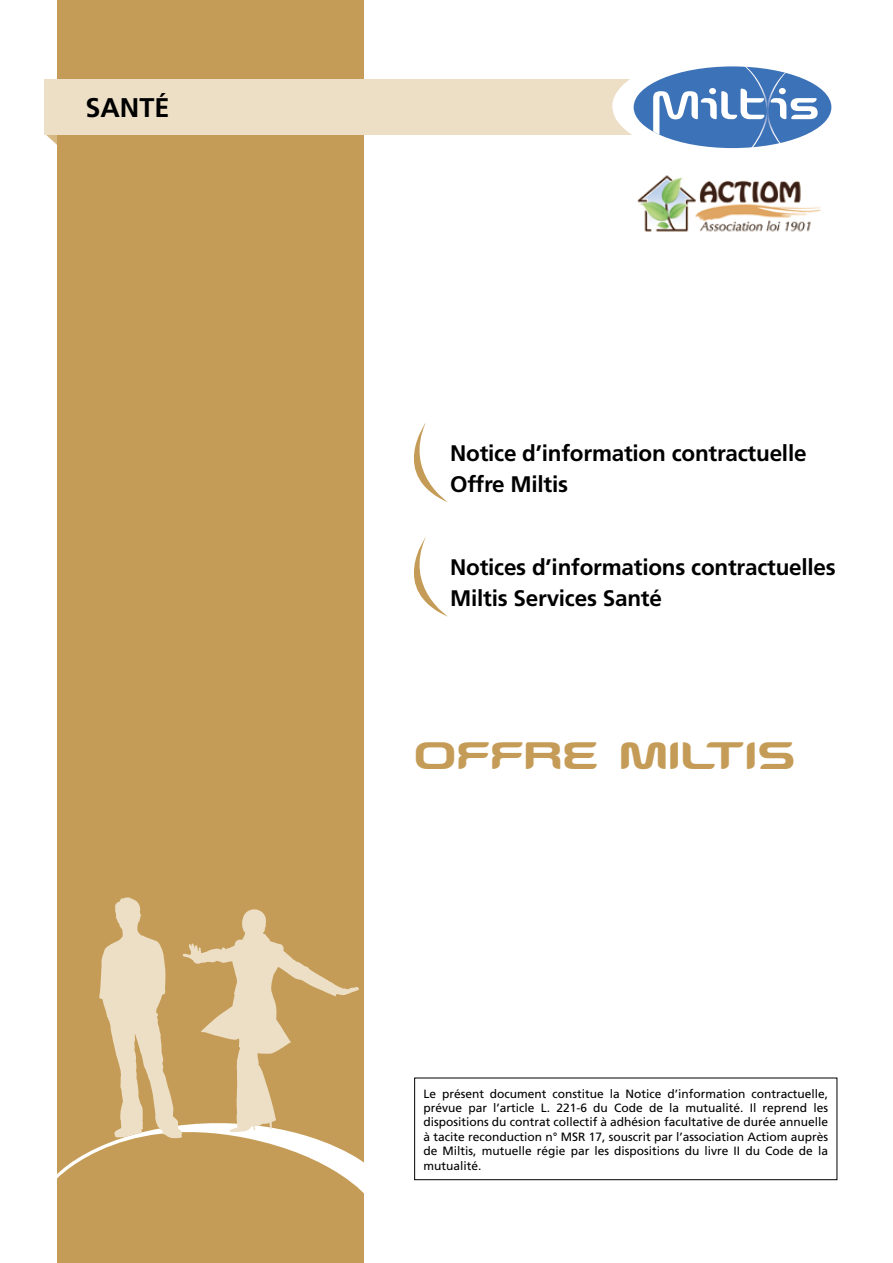
<style>
.page{position:relative;width:893px;height:1263px;background:#fff}
.page>*{position:absolute;margin:0;border:0;box-sizing:border-box;transform-origin:0 0}
.t1{font:700 40.5px "Snowslider";color:#c59c57}
.t2{font:700 27px "Frutiger";color:#000}
.t3{font:700 22.5px/31.5px "Frutiger";letter-spacing:-.01em;color:#000}
.t4{font:12px/14.4px "Frutiger";color:#000;text-align:justify}
</style>
<div class="page">
<svg style="left:46px;top:135px;width:11px;height:10px"></svg>
<div style="left:57px;top:0;width:307px;height:1263px;background:#c59c57"></div>
<div style="left:45px;top:79px;width:765px;height:56px;background:#eddfc6"></div>
<div style="left:612px;top:55px;width:232px;height:102px;background:#fff;border-radius:50%"></div>
<svg style="left:414px;top:423px;width:34px;height:79px"></svg>
<svg style="left:414px;top:537px;width:34px;height:80px"></svg>
<svg style="left:57px;top:897px;width:307px;height:297px"></svg>
<img style="left:637px;top:175px;width:184px;height:57px">
<div style="left:414px;top:1077px;width:423px;height:103px;border:1px solid #000"></div>
<div style="left:634px;top:66px;width:197px;height:82px;background:#3c72b7;border-radius:50%"></div>
<svg style="left:653px;top:66px;width:165px;height:82px"></svg>
<h2 class="t2" style="left:85px;top:92px;width:86px">SANTÉ</h2>
<h3 class="t3" style="left:450px;top:437px;width:358px">Notice d’information contractuelle<br>Offre Miltis</h3>
<h3 class="t3" style="left:450px;top:551px;width:387px">Notices d’informations contractuelles<br>Miltis Services Santé</h3>
<h1 class="t1" style="left:414px;top:731px;width:383px">OFFRE MILTIS</h1>
<p class="t4" style="left:423px;top:1086px;width:406px">Le présent document constitue la Notice d’information contractuelle, prévue par l’article L. 221-6 du Code de la mutualité. Il reprend les dispositions du contrat collectif à adhésion facultative de durée annuelle à tacite reconduction n° MSR 17, souscrit par l’association Actiom auprès de Miltis, mutuelle régie par les dispositions du livre II du Code de la mutualité.</p>
</div>
